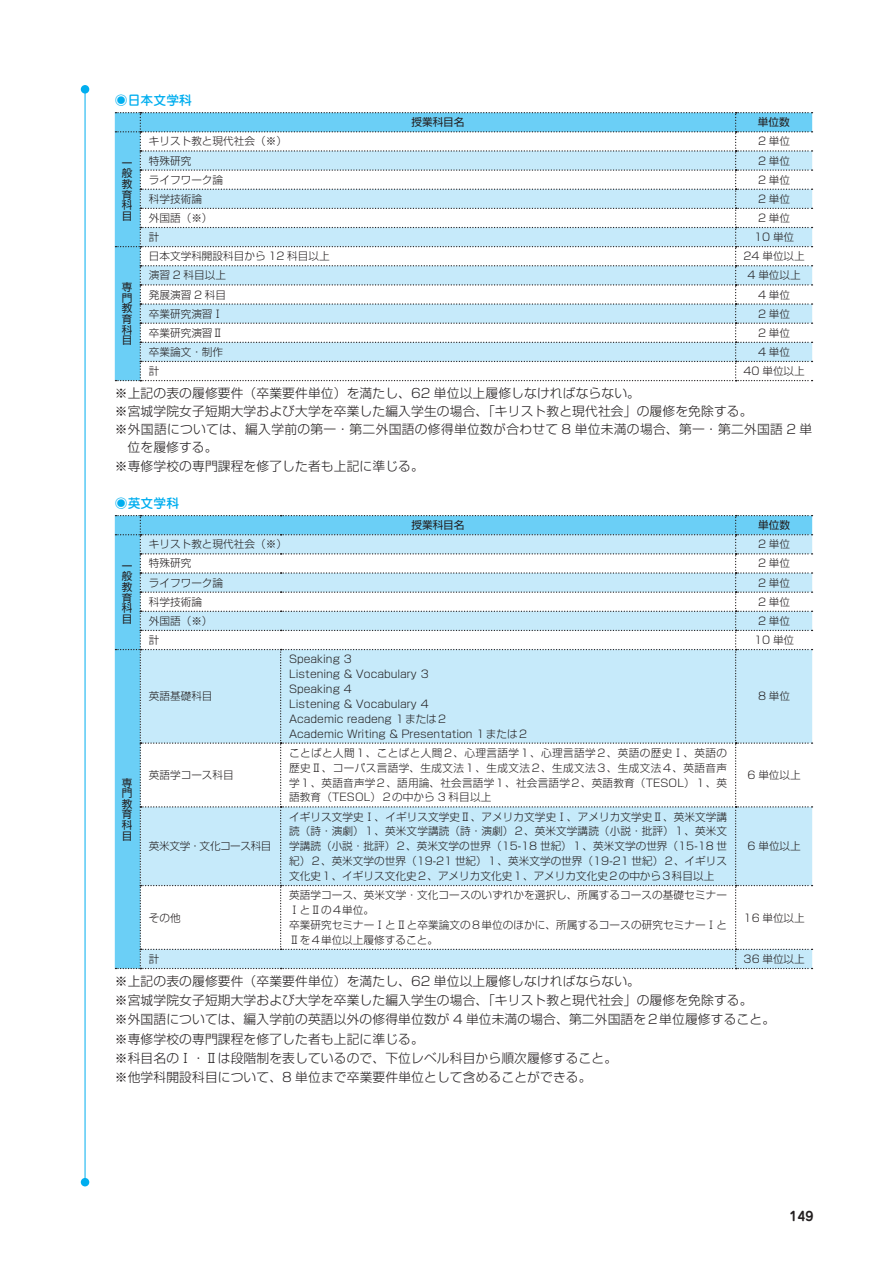
<style>
.page{position:relative;width:893px;height:1263px;background:#fff}
.page>*{position:absolute;margin:0;border:0;box-sizing:border-box;transform-origin:0 0}
.t1{font:300 12.75px/19.2px "Shin Go Pro";letter-spacing:.01em;color:#231f20}
.t2{font:500 12.75px "Jun 34 Pro";letter-spacing:.01em;color:#00aeef}
.t3{font:700 12.75px "Jun 501 Pro";color:#231f20}
.t4{font:300 10.65px/14.9px "Shin Go Pro";color:#231f20}
.t5{font:10.65px/10.6px "Shin Go Pro";color:#231f20;text-align:justify}
.t6{font:300 10.65px "Shin Go Pro";letter-spacing:-.03em;color:#231f20}
</style>
<div class="page">
<hr style="left:85px;top:89px;width:1px;height:1093px;background:#00aeef">
<div style="left:81px;top:1178px;width:8px;height:8px;background:#00aeef;border-radius:50%"></div>
<div style="left:81px;top:85px;width:8px;height:9px;background:#00aeef;border-radius:50%"></div>
<svg style="left:115px;top:515px;width:697px;height:454px"></svg>
<svg style="left:115px;top:112px;width:697px;height:269px"></svg>
<p class="t2" style="left:115px;top:90px;width:79px">◉日本文学科</p>
<p class="t5" style="left:411px;top:116px;width:55px">授業科目名</p>
<p class="t5" style="left:758px;top:116px;width:33px">単位数</p>
<p class="t5" style="left:122px;top:156px;width:12px">一般教育科目</p>
<p class="t4" style="left:149px;top:133px;width:140px">キリスト教と現代社会（※）</p>
<p class="t4" style="left:758px;top:133px;width:33px">2 単位</p>
<p class="t4" style="left:149px;top:152px;width:44px">特殊研究</p>
<p class="t4" style="left:758px;top:152px;width:33px">2 単位</p>
<p class="t4" style="left:149px;top:171px;width:76px">ライフワーク論</p>
<p class="t4" style="left:758px;top:171px;width:33px">2 単位</p>
<p class="t4" style="left:149px;top:190px;width:55px">科学技術論</p>
<p class="t4" style="left:758px;top:190px;width:33px">2 単位</p>
<p class="t4" style="left:149px;top:209px;width:65px">外国語（※）</p>
<p class="t4" style="left:758px;top:209px;width:33px">2 単位</p>
<p class="t4" style="left:149px;top:228px;width:12px">計</p>
<p class="t4" style="left:754px;top:228px;width:42px">10 単位</p>
<p class="t4" style="left:149px;top:247px;width:182px">日本文学科開設科目から 12 科目以上</p>
<p class="t4" style="left:744px;top:247px;width:63px">24 単位以上</p>
<p class="t4" style="left:149px;top:267px;width:79px">演習 2 科目以上</p>
<p class="t4" style="left:748px;top:267px;width:55px">4 単位以上</p>
<p class="t4" style="left:149px;top:286px;width:79px">発展演習 2 科目</p>
<p class="t4" style="left:758px;top:286px;width:33px">4 単位</p>
<p class="t4" style="left:149px;top:305px;width:76px">卒業研究演習Ⅰ</p>
<p class="t4" style="left:758px;top:305px;width:33px">2 単位</p>
<p class="t4" style="left:149px;top:324px;width:76px">卒業研究演習Ⅱ</p>
<p class="t4" style="left:758px;top:324px;width:33px">2 単位</p>
<p class="t4" style="left:149px;top:343px;width:76px">卒業論文・制作</p>
<p class="t4" style="left:758px;top:343px;width:33px">4 単位</p>
<p class="t4" style="left:149px;top:362px;width:12px">計</p>
<p class="t4" style="left:744px;top:362px;width:63px">40 単位以上</p>
<p class="t1" style="left:115px;top:382px;width:527px">※上記の表の履修要件（卒業要件単位）を満たし、62 単位以上履修しなければならない。</p>
<p class="t1" style="left:115px;top:400px;width:639px">※宮城学院女子短期大学および大学を卒業した編入学生の場合、「キリスト教と現代社会」の履修を免除する。</p>
<p class="t1" style="left:115px;top:418px;width:699px">※外国語については、編入学前の第一・第二外国語の修得単位数が合わせて 8 単位未満の場合、第一・第二外国語 2 単</p>
<p class="t1" style="left:128px;top:436px;width:92px">位を履修する。</p>
<p class="t1" style="left:115px;top:454px;width:311px">※専修学校の専門課程を修了した者も上記に準じる。</p>
<p class="t5" style="left:122px;top:280px;width:12px">専門教育科目</p>
<p class="t2" style="left:115px;top:493px;width:66px">◉英文学科</p>
<p class="t5" style="left:411px;top:519px;width:55px">授業科目名</p>
<p class="t5" style="left:758px;top:519px;width:33px">単位数</p>
<p class="t5" style="left:122px;top:559px;width:12px">一般教育科目</p>
<p class="t5" style="left:122px;top:776px;width:12px">専門教育科目</p>
<p class="t4" style="left:149px;top:536px;width:140px">キリスト教と現代社会（※）</p>
<p class="t4" style="left:758px;top:536px;width:33px">2 単位</p>
<p class="t4" style="left:149px;top:555px;width:44px">特殊研究</p>
<p class="t4" style="left:758px;top:555px;width:33px">2 単位</p>
<p class="t4" style="left:149px;top:574px;width:76px">ライフワーク論</p>
<p class="t4" style="left:758px;top:574px;width:33px">2 単位</p>
<p class="t4" style="left:149px;top:593px;width:55px">科学技術論</p>
<p class="t4" style="left:758px;top:593px;width:33px">2 単位</p>
<p class="t4" style="left:149px;top:612px;width:65px">外国語（※）</p>
<p class="t4" style="left:758px;top:612px;width:33px">2 単位</p>
<p class="t4" style="left:149px;top:631px;width:12px">計</p>
<p class="t4" style="left:754px;top:631px;width:42px">10 単位</p>
<p class="t4" style="left:149px;top:688px;width:65px">英語基礎科目</p>
<p class="t4" style="left:289px;top:650px;width:241px">Speaking ３<br>Listening &amp; Vocabulary ３<br>Speaking ４<br>Listening &amp; Vocabulary ４<br>Academic readeng １または２<br>Academic Writing &amp; Presentation １または２</p>
<p class="t4" style="left:758px;top:688px;width:33px">8 単位</p>
<p class="t4" style="left:149px;top:766px;width:87px">英語学コース科目</p>
<p class="t4" style="left:289px;top:744px;width:440px;text-align:justify">ことばと人間１、ことばと人間２、心理言語学１、心理言語学２、英語の歴史Ⅰ、英語の歴史Ⅱ、コーパス言語学、生成文法１、生成文法２、生成文法３、生成文法４、英語音声学１、英語音声学２、語用論、社会言語学１、社会言語学２、英語教育（TESOL）１、英語教育（TESOL）２の中から 3 科目以上</p>
<p class="t4" style="left:748px;top:766px;width:55px">6 単位以上</p>
<p class="t6" style="left:149px;top:837px;width:124px">英米文学・文化コース科目</p>
<p class="t4" style="left:289px;top:808px;width:440px;text-align:justify">イギリス文学史Ⅰ、イギリス文学史Ⅱ、アメリカ文学史Ⅰ、アメリカ文学史Ⅱ、英米文学講読（詩・演劇）１、英米文学講読（詩・演劇）２、英米文学講読（小説・批評）１、英米文学講読（小説・批評）２、英米文学の世界（15-18 世紀）１、英米文学の世界（15-18 世紀）２、英米文学の世界（19-21 世紀）１、英米文学の世界（19-21 世紀）２、イギリス文化史１、イギリス文化史２、アメリカ文化史１、アメリカ文化史２の中から３科目以上</p>
<p class="t4" style="left:748px;top:837px;width:55px">6 単位以上</p>
<p class="t4" style="left:149px;top:909px;width:33px">その他</p>
<p class="t4" style="left:289px;top:886px;width:439px">英語学コース、英米文学・文化コースのいずれかを選択し、所属するコースの基礎セミナー<br>ⅠとⅡの４単位。<br>卒業研究セミナーⅠとⅡと卒業論文の８単位のほかに、所属するコースの研究セミナーⅠと<br>Ⅱを４単位以上履修すること。</p>
<p class="t4" style="left:744px;top:909px;width:63px">16 単位以上</p>
<p class="t4" style="left:149px;top:950px;width:12px">計</p>
<p class="t4" style="left:744px;top:950px;width:63px">36 単位以上</p>
<p class="t1" style="left:115px;top:970px;width:662px">※上記の表の履修要件（卒業要件単位）を満たし、62 単位以上履修しなければならない。<br>※宮城学院女子短期大学および大学を卒業した編入学生の場合、「キリスト教と現代社会」の履修を免除する。<br>※外国語については、編入学前の英語以外の修得単位数が 4 単位未満の場合、第二外国語を２単位履修すること。※専修学校の専門課程を修了した者も上記に準じる。<br>※科目名のⅠ・Ⅱは段階制を表しているので、下位レベル科目から順次履修すること。<br>※他学科開設科目について、8 単位まで卒業要件単位として含めることができる。</p>
<p class="t3" style="left:789px;top:1206px;width:26px">149</p>
</div>
